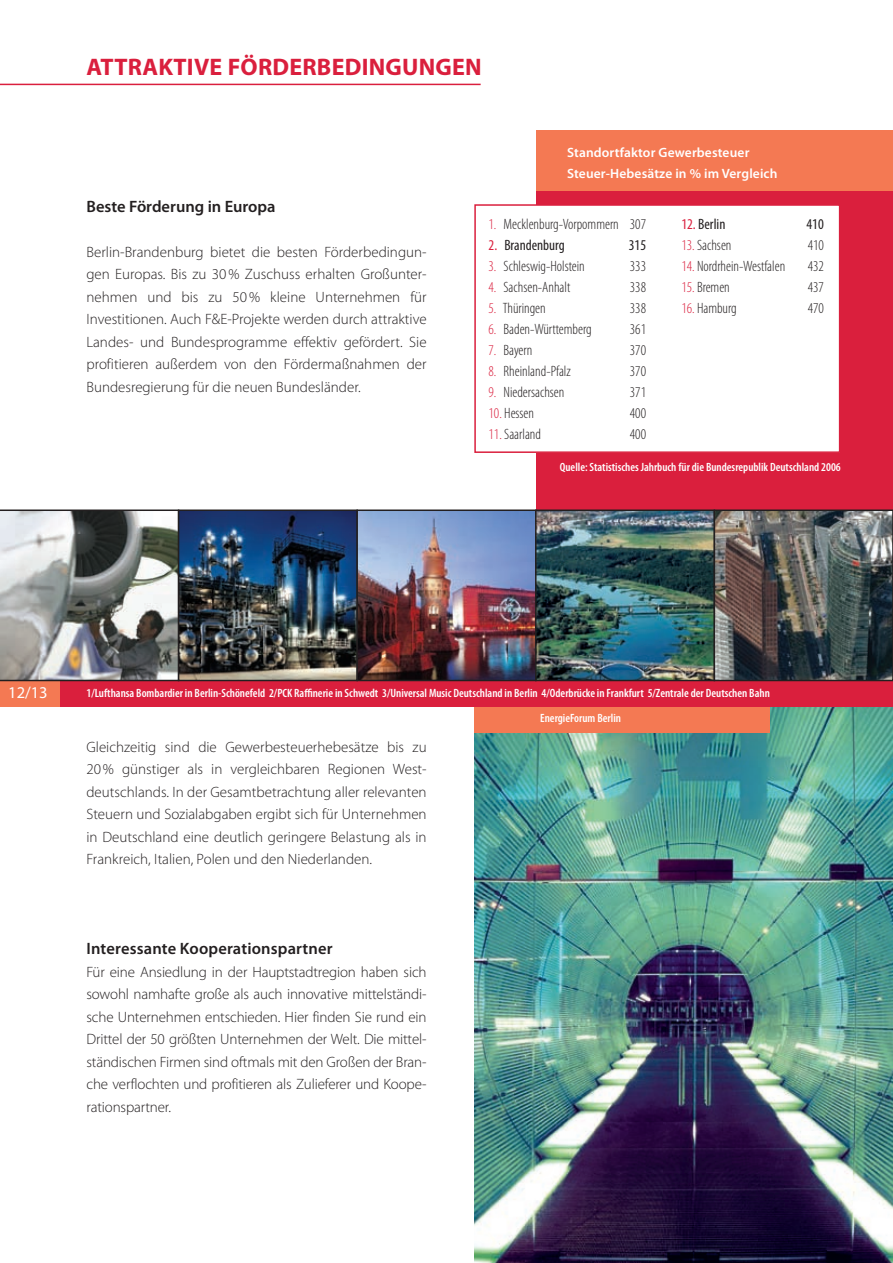
<style>
.page{position:relative;width:893px;height:1263px;background:#fff}
.page>*{position:absolute;margin:0;border:0;box-sizing:border-box;transform-origin:0 0}
.t1{font:700 24px "Myriad Pro";letter-spacing:.01em;color:#da1f3d}
.t2{font:600 16.5px "Myriad Pro";letter-spacing:.005em;color:#231f20}
.t3{font:16.5px "Myriad Pro";color:#fff}
.t4{font:300 15px/22.5px "Myriad Pro";color:#231f20;text-align:justify}
.t5{font:300 condensed 15px "Myriad Pro";color:#231f20}
.t6{font:condensed 15px "Myriad Pro";color:#231f20}
.t7{font:600 13.5px/21px "Myriad Pro";letter-spacing:.01em;color:#fff}
.t8{font:600 condensed 12px/24.2px "Myriad Pro";color:#fff}
.s1{color:#da1f3d}
</style>
<div class="page">
<div style="left:537px;top:176px;width:356px;height:367px;background:#da1f3d"></div>
<hr style="left:0;top:84px;width:481px;height:1px;background:#da1f3d">
<img style="left:475px;top:707px;width:418px;height:556px">
<div style="left:0;top:679px;width:61px;height:28px;background:#f47953"></div>
<div style="left:61px;top:681px;width:832px;height:26px;background:#da1f3d"></div>
<img style="left:181px;top:512px;width:709px;height:166px">
<svg style="left:0;top:509px;width:178px;height:172px;background:#949795"></svg>
<div style="left:178px;top:509px;width:180px;height:172px;border:2px solid #231f20"></div>
<div style="left:356px;top:509px;width:180px;height:172px;border:2px solid #231f20"></div>
<div style="left:535px;top:509px;width:180px;height:172px;border:2px solid #231f20"></div>
<div style="left:714px;top:509px;width:179px;height:172px;border:2px solid #231f20"></div>
<div style="left:537px;top:131px;width:356px;height:60px;background:#f47953"></div>
<div style="left:475px;top:707px;width:295px;height:26px;background:#f47953"></div>
<div style="left:475px;top:205px;width:365px;height:247px;background:#fff"></div>
<div style="left:474px;top:204px;width:366px;height:249px;border:2px solid #da1f3d"></div>
<h1 class="t1" style="left:86px;top:51px;width:397px">ATTRAKTIVE FÖRDERBEDINGUNGEN</h1>
<p class="t2" style="left:86px;top:195px;width:191px">Beste Förderung in Europa</p>
<p class="t4" style="left:86px;top:240px;width:342px">Berlin-Brandenburg bietet die besten Förderbedingun&shy;gen Europas. Bis zu 30% Zuschuss erhalten Großunter&shy;nehmen und bis zu 50% kleine Unternehmen für Inves-titionen. Auch F&amp;E-Projekte werden durch attraktive Landes- und Bundesprogramme effektiv gefördert. Sie profitieren außerdem von den Fördermaßnahmen der Bundesregierung für die neuen Bundesländer.</p>
<p class="t7" style="left:567px;top:142px;width:212px">Standortfaktor Gewerbesteuer<br>Steuer-Hebesätze in % im Vergleich</p>
<p class="t5" style="left:489px;top:215px;width:159px"><span class="s1">1.</span> Mecklenburg-Vorpommern 307</p>
<p class="t6" style="left:489px;top:236px;width:78px"><span class="s1">2.</span> Brandenburg</p>
<p class="t6" style="left:629px;top:236px;width:19px">315</p>
<p class="t5" style="left:489px;top:257px;width:98px"><span class="s1">3.</span> Schleswig-Holstein</p>
<p class="t5" style="left:630px;top:257px;width:18px">333</p>
<p class="t5" style="left:489px;top:278px;width:83px"><span class="s1">4.</span> Sachsen-Anhalt</p>
<p class="t5" style="left:630px;top:278px;width:18px">338</p>
<p class="t5" style="left:489px;top:299px;width:59px"><span class="s1">5.</span> Thüringen</p>
<p class="t5" style="left:630px;top:299px;width:18px">338</p>
<p class="t5" style="left:489px;top:320px;width:104px"><span class="s1">6.</span> Baden-Württemberg</p>
<p class="t5" style="left:630px;top:320px;width:18px">361</p>
<p class="t5" style="left:489px;top:341px;width:45px"><span class="s1">7.</span> Bayern</p>
<p class="t5" style="left:630px;top:341px;width:18px">370</p>
<p class="t5" style="left:489px;top:362px;width:84px"><span class="s1">8.</span> Rheinland-Pfalz</p>
<p class="t5" style="left:630px;top:362px;width:18px">370</p>
<p class="t5" style="left:489px;top:383px;width:77px"><span class="s1">9.</span> Niedersachsen</p>
<p class="t5" style="left:630px;top:383px;width:18px">371</p>
<p class="t5" style="left:489px;top:404px;width:47px"><span class="s1">10.</span> Hessen</p>
<p class="t5" style="left:630px;top:404px;width:18px">400</p>
<p class="t5" style="left:489px;top:425px;width:54px"><span class="s1">11.</span> Saarland</p>
<p class="t5" style="left:630px;top:425px;width:18px">400</p>
<p class="t6" style="left:681px;top:215px;width:46px"><span class="s1">12.</span> Berlin</p>
<p class="t6" style="left:806px;top:215px;width:19px">410</p>
<p class="t5" style="left:681px;top:236px;width:52px"><span class="s1">13.</span> Sachsen</p>
<p class="t5" style="left:808px;top:236px;width:18px">410</p>
<p class="t5" style="left:681px;top:257px;width:105px"><span class="s1">14.</span> Nordrhein-Westfalen</p>
<p class="t5" style="left:808px;top:257px;width:18px">432</p>
<p class="t5" style="left:681px;top:278px;width:50px"><span class="s1">15.</span> Bremen</p>
<p class="t5" style="left:808px;top:278px;width:18px">437</p>
<p class="t5" style="left:681px;top:299px;width:57px"><span class="s1">16.</span> Hamburg</p>
<p class="t5" style="left:808px;top:299px;width:18px">470</p>
<p class="t8" style="left:560px;top:454px;width:282px">Quelle: Statistisches Jahrbuch für die Bundesrepublik Deutschland 2006</p>
<p class="t3" style="left:8px;top:683px;width:41px">12/13</p>
<p class="t8" style="left:540px;top:681px;width:231px;text-indent:-454px">1/Lufthansa Bombardier in Berlin-Schönefeld 2/PCK Raffinerie in Schwedt 3/Universal Music Deutschland in Berlin 4/Oderbrücke in Frankfurt 5/Zentrale der Deutschen Bahn<br>EnergieForum Berlin</p>
<p class="t4" style="left:86px;top:735px;width:342px">Gleichzeitig sind die Gewerbesteuerhebesätze bis zu 20% günstiger als in vergleichbaren Regionen West&shy;deutschlands. In der Gesamtbetrachtung aller relevanten Steuern und Sozialabgaben ergibt sich für Unternehmen in Deutschland eine deutlich geringere Belastung als in Frankreich, Italien, Polen und den Niederlanden.</p>
<p class="t2" style="left:86px;top:938px;width:248px">Interessante Kooperationspartner</p>
<p class="t4" style="left:86px;top:960px;width:342px">Für eine Ansiedlung in der Hauptstadtregion haben sich sowohl namhafte große als auch innovative mittelständi&shy;sche Unternehmen entschieden. Hier finden Sie rund ein Drittel der 50 größten Unternehmen der Welt. Die mittel&shy;ständischen Firmen sind oftmals mit den Großen der Bran&shy;che verflochten und profitieren als Zulieferer und Koope&shy;rationspartner.</p>
</div>
